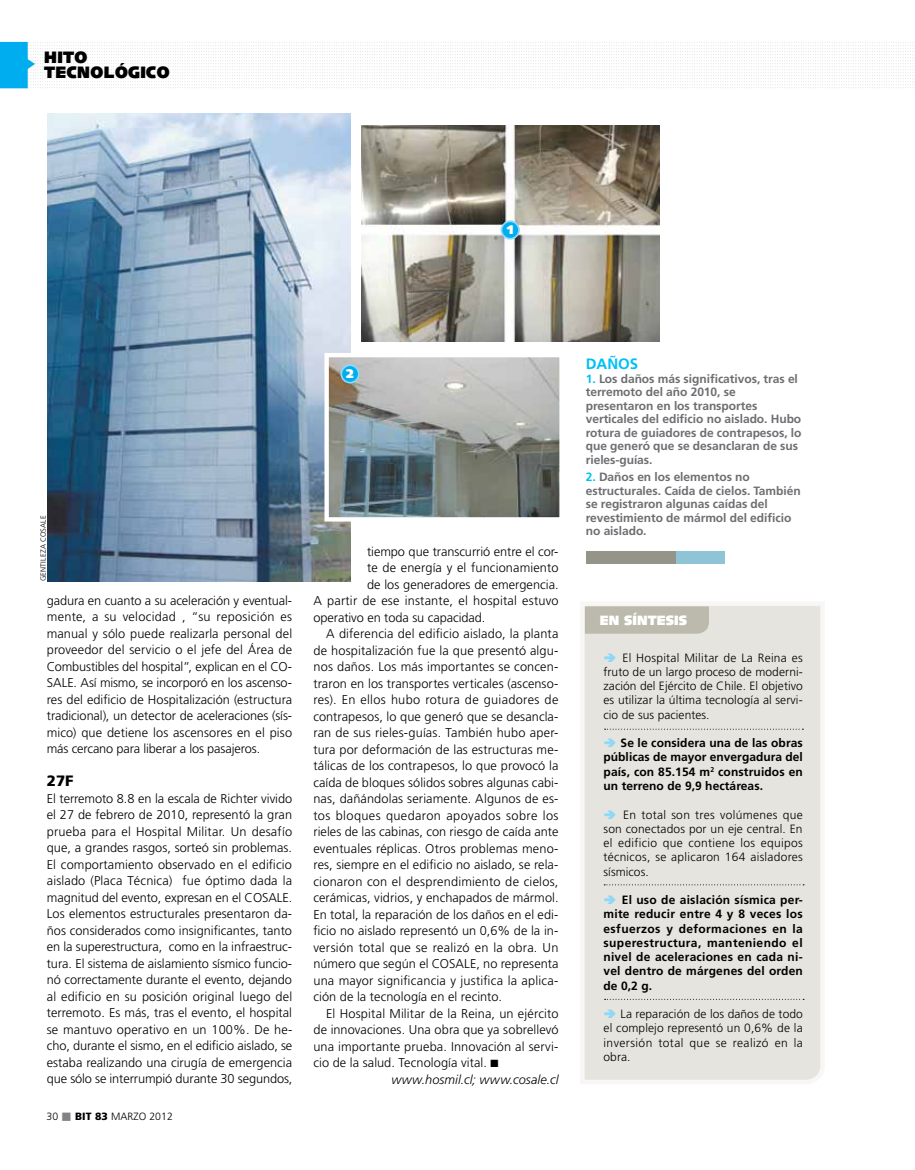
<style>
.page{position:relative;width:915px;height:1170px;background:#fff}
.page>*{position:absolute;margin:0;border:0;box-sizing:border-box;transform-origin:0 0}
.t1{font:900 16.5px/15px "Syntax";letter-spacing:.02em;color:#000}
.t2{font:700 15px "Frutiger";color:#00c0f3}
.t3{font:900 15px "Frutiger";color:#000}
.t4{font:900 13.5px "Syntax";letter-spacing:.005em;color:#fff}
.t5{font:300 12.75px/16.5px "Frutiger";letter-spacing:.01em;color:#000;text-align:justify}
.t6{font:300 12.75px "Frutiger";letter-spacing:.03em;color:#000}
.t7{font:italic 300 12.75px "Frutiger";letter-spacing:.005em;color:#000}
.t8{font:900 12.45px "Syntax";color:#fff}
.t9{font:300 12px/14.2px "Frutiger";letter-spacing:.01em;color:#000;text-align:justify}
.t10{font:700 12px/13.5px "Frutiger";letter-spacing:-.005em;color:#6d6e71}
.t11{font:700 12px/14.2px "Frutiger";letter-spacing:.015em;color:#000;text-align:justify}
.t12{font:300 10.5px "Frutiger";letter-spacing:.005em;color:#000}
.t13{font:300 7.5px "Frutiger";letter-spacing:.03em;color:#000}
.s1{color:#808285}
.s2{font-weight:900}
.s3{color:#00c0f3}
</style>
<div class="page">
<div style="left:584px;top:605px;width:237px;height:475px;background:#e6e4de"></div>
<svg style="left:604px;top:728px;width:199px;height:1px"></svg>
<div style="left:584px;top:606px;width:124px;height:27px;background:#bbbaac"></div>
<svg style="left:604px;top:884px;width:199px;height:1px"></svg>
<svg style="left:604px;top:998px;width:199px;height:1px"></svg>
<img style="left:47px;top:113px;width:303px;height:468px">
<img style="left:361px;top:125px;width:298px;height:216px">
<img style="left:329px;top:358px;width:229px;height:158px">
<div style="left:324px;top:353px;width:239px;height:168px;border:4px solid #fff"></div>
<div style="left:585px;top:551px;width:139px;height:12px;background:#949488"></div>
<div style="left:676px;top:551px;width:48px;height:12px;background:#8fc3d6"></div>
<div style="left:501px;top:221px;width:18px;height:18px;background:#00aeef;border-radius:50%"></div>
<div style="left:500px;top:220px;width:19px;height:19px;border:2px solid #8ed8f8;border-radius:50%"></div>
<div style="left:341px;top:365px;width:17px;height:17px;background:#00aeef;border-radius:50%"></div>
<div style="left:340px;top:364px;width:19px;height:19px;border:2px solid #8ed8f8;border-radius:50%"></div>
<svg style="left:0;top:42px;width:913px;height:46px"></svg>
<svg style="left:604px;top:653px;width:11px;height:8px"></svg>
<svg style="left:604px;top:738px;width:11px;height:9px"></svg>
<svg style="left:604px;top:809px;width:11px;height:9px"></svg>
<svg style="left:604px;top:895px;width:11px;height:9px"></svg>
<svg style="left:604px;top:1009px;width:11px;height:9px"></svg>
<p class="t1" style="left:44px;top:49px;width:127px">HITO<br>TECNOLÓGICO</p>
<p class="t8" style="left:506px;top:222px;width:10px">1</p>
<p class="t8" style="left:346px;top:366px;width:10px">2</p>
<p class="t13" style="left:39px;top:581px;width:66px;rotate:-90deg">gentileza cosale</p>
<p class="t5" style="left:47px;top:592px;width:247px">gadura en cuanto a su aceleración y eventual&shy;mente, a su velocidad , “su reposición es manual y sólo puede realizarla personal del proveedor del servicio o el jefe del Área de Combustibles del hospital”, explican en el CO-SALE. Así mismo, se incorporó en los ascenso&shy;res del edificio de Hospitalización (estructura tradicional), un detector de aceleraciones (sís&shy;mico) que detiene los ascensores en el piso más cercano para liberar a los pasajeros.</p>
<p class="t3" style="left:47px;top:771px;width:28px">27F</p>
<p class="t5" style="left:47px;top:790px;width:247px">El terremoto 8.8 en la escala de Richter vivido el 27 de febrero de 2010, representó la gran prueba para el Hospital M ilitar. Un desafío que, a grandes rasgos, sorteó sin problemas.<br>El comportamiento observado en el edificio aislado (Placa Técnica) fue óptimo dada la magnitud del evento, expresan en el COSAL</p>
<p class="t5" style="left:47px;top:889px;width:247px;text-indent:236px">E.<br>Los elementos estructurales presentaron da&shy;ños considerados como insignificantes, tanto en la superestructura, como en la infraestruc&shy;tura. El sistema de aislamiento sísmico funcio&shy;nó correctamente durante el evento, dejando al edificio en su posición original luego del terremoto. Es más, tras el evento, el hospital se mantuvo operativo en un 100%. De he&shy;cho, durante el sismo, en el edificio aislado, se estaba realizando una cirugía de emergencia que sólo se interrumpió durante 30 segundos,</p>
<p class="t12" style="left:46px;top:1110px;width:128px">30 <span class="s1">■</span> <span class="s2">BIT 83</span> marzo 2012</p>
<p class="t5" style="left:367px;top:543px;width:193px">tiempo que transcurrió entre el cor-</p>
<p class="t5" style="left:367px;top:559px;width:193px">te de energía y el funcionamiento</p>
<p class="t5" style="left:367px;top:576px;width:193px">de los generadores de emergencia.</p>
<p class="t5" style="left:313px;top:592px;width:247px">A partir de ese instante, el hospital estuvo</p>
<p class="t5" style="left:313px;top:609px;width:173px">operativo en toda su capacidad.</p>
<p class="t5" style="left:326px;top:625px;width:234px">A diferencia del edificio aislado, la planta</p>
<p class="t5" style="left:313px;top:642px;width:246px">de hospitalización fue la que presentó algu-</p>
<p class="t5" style="left:313px;top:658px;width:246px">nos daños. Los más importantes se concen-</p>
<p class="t5" style="left:313px;top:675px;width:246px">traron en los transportes verticales (ascenso-</p>
<p class="t5" style="left:313px;top:691px;width:246px">res). En ellos hubo rotura de guiadores de</p>
<p class="t5" style="left:313px;top:708px;width:246px">contrapesos, lo que generó que se desancla-</p>
<p class="t5" style="left:313px;top:724px;width:246px">ran de sus rieles-guías. También hubo aper-</p>
<p class="t5" style="left:313px;top:741px;width:246px">tura por deformación de las estructuras me-</p>
<p class="t5" style="left:313px;top:757px;width:246px">tálicas de los contrapesos, lo que provocó la</p>
<p class="t5" style="left:313px;top:774px;width:246px">caída de bloques sólidos sobres algunas cabi-</p>
<p class="t5" style="left:313px;top:790px;width:246px">nas, dañándolas seriamente. Algunos de es-</p>
<p class="t6" style="left:313px;top:808px;width:246px">tos bloques quedaron apoyados sobre los</p>
<p class="t5" style="left:313px;top:823px;width:246px">rieles de las cabinas, con riesgo de caída ante</p>
<p class="t5" style="left:313px;top:840px;width:246px">eventuales réplicas. Otros problemas meno-</p>
<p class="t5" style="left:313px;top:856px;width:246px">res, siempre en el edificio no aislado, se rela-</p>
<p class="t5" style="left:313px;top:873px;width:246px">cionaron con el desprendimiento de cielos,</p>
<p class="t5" style="left:313px;top:889px;width:246px">cerámicas, vidrios, y enchapados de mármol.</p>
<p class="t5" style="left:313px;top:906px;width:246px">En total, la reparación de los daños en el edi-</p>
<p class="t5" style="left:313px;top:922px;width:246px">ficio no aislado representó un 0,6% de la in-</p>
<p class="t5" style="left:313px;top:939px;width:246px">versión total que se realizó en la obra. Un</p>
<p class="t5" style="left:313px;top:955px;width:135px">número que según el COSAL</p>
<p class="t5" style="left:313px;top:955px;width:246px;text-indent:157px">E, no representa una mayor significancia y justifica la aplica&shy;ción de la tecnología en el recinto.</p>
<p class="t5" style="left:326px;top:1005px;width:234px">El Hospital M ilitar de la Reina, un ejército</p>
<p class="t5" style="left:313px;top:1021px;width:246px">de innovaciones. Una obra que ya sobrellevó</p>
<p class="t5" style="left:313px;top:1038px;width:246px">una importante prueba. I nnovación al servi-</p>
<p class="t5" style="left:313px;top:1054px;width:186px">cio de la salud. Tecnología vital. ■</p>
<p class="t7" style="left:391px;top:1072px;width:169px">www.hosmil.cl; www.cosale.cl</p>
<p class="t2" style="left:585px;top:355px;width:12px">DAÑOS</p>
<p class="t10" style="left:585px;top:371px;width:217px"><span class="s3">1.</span> Los daños más significativos, tras el terremoto del año 2010, se presentaron en los transportes verticales del edificio no aislado. Hubo rotura de guiadores de contrapesos, lo que generó que se desanclaran de sus rieles-guías.</p>
<p class="t10" style="left:585px;top:470px;width:216px"><span class="s3">2.</span> Daños en los elementos no estructurales. Caída de cielos. También se registraron algunas caídas del revestimiento de mármol del edificio no aislado.</p>
<p class="t4" style="left:599px;top:612px;width:89px">EN SÍNTESIS</p>
<p class="t9" style="left:603px;top:650px;width:201px;text-indent:19px">El Hospital M ilitar de La Reina es fruto de un largo proceso de moderni&shy;zación del Ejército de Chile. El objetivo es utilizar la última tecnología al servi&shy;cio de sus pacientes.</p>
<p class="t11" style="left:603px;top:735px;width:201px;text-indent:17px">Se le considera una de las obras públicas de mayor envergadura del país, con 85.154 m<sup>2</sup> construidos en un terreno de 9,9 hectáreas.</p>
<p class="t9" style="left:603px;top:807px;width:201px;text-indent:20px">En total son tres volúmenes que son conectados por un eje central. En el edificio que contiene los equipos técnicos, se aplicaron 164 aisladores sísmicos.</p>
<p class="t11" style="left:603px;top:892px;width:201px;text-indent:18px">El uso de aislación sísmica per&shy;mite reducir entre 4 y 8 veces los esfuerzos y deformaciones en la superestructura, manteniendo el nivel de aceleraciones en cada ni&shy;vel dentro de márgenes del orden de 0,2 g.</p>
<p class="t9" style="left:603px;top:1006px;width:201px;text-indent:17px">La reparación de los daños de todo el complejo representó un 0,6% de la inversión total que se realizó en la obra.</p>
</div>
